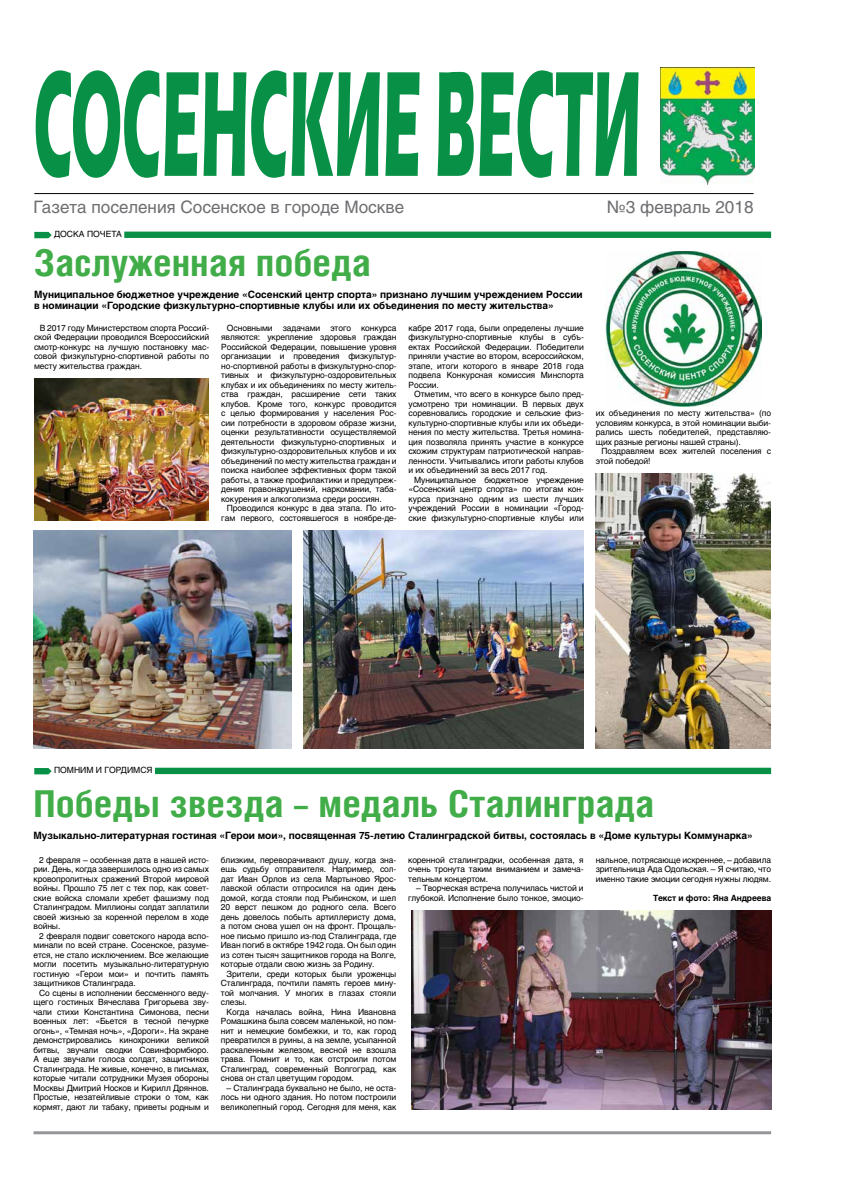
<style>
.page{position:relative;width:842px;height:1191px;background:#fff}
.page>*{position:absolute;margin:0;border:0;box-sizing:border-box;transform-origin:0 0}
.t1{font:147.9px "Eras Bold C";color:#089146;scale:.38 1}
.t2{font:700 37px "Helios Cond C";color:#41ad49;scale:1.08 1}
.t3{font:17px "Helios C";color:#6d6e71}
.t4{font:700 10px/11px "Helios C";color:#000}
.t5{font:8.5px/9.5px "Helios C";letter-spacing:-.01em;color:#000;text-align:justify}
.t6{font:700 8.5px "Helios C";letter-spacing:-.01em;color:#000}
</style>
<div class="page">
<hr style="left:34px;top:193px;width:720px;height:1px;background:#000">
<img style="left:660px;top:67px;width:94px;height:118px">
<hr style="left:34px;top:1131px;width:737px;height:3px;background:#939598">
<div style="left:124px;top:231px;width:647px;height:7px;background:#089146"></div>
<svg style="left:34px;top:232px;width:18px;height:6px"></svg>
<div style="left:155px;top:767px;width:616px;height:7px;background:#089146"></div>
<svg style="left:34px;top:768px;width:18px;height:6px"></svg>
<img style="left:605px;top:251px;width:157px;height:155px">
<img style="left:34px;top:530px;width:257px;height:218px">
<img style="left:304px;top:530px;width:280px;height:218px">
<img style="left:34px;top:378px;width:175px;height:142px">
<img style="left:411px;top:910px;width:360px;height:199px">
<img style="left:596px;top:473px;width:175px;height:275px">
<h1 class="t1" style="left:34px;top:35px;width:1600px">СОСЕНСКИЕ ВЕСТИ</h1>
<h3 class="t3" style="left:34px;top:196px;width:372px">Газета поселения Сосенское в городе Москве</h3>
<h3 class="t3" style="left:607px;top:196px;width:148px">№3 февраль 2018</h3>
<p class="t5" style="left:54px;top:229px;width:69px">ДОСКА ПОЧЕТА</p>
<h2 class="t2" style="left:34px;top:241px;width:313px">Заслуженная победа</h2>
<p class="t4" style="left:34px;top:289px;width:550px">Муниципальное бюджетное учреждение «Сосенский центр спорта» признано лучшим учреждением России в номинации «Городские физкультурно-спортивные клубы или их объединения по месту жительства»</p>
<p class="t5" style="left:34px;top:323px;width:177px;text-indent:6px">В 2017 году Министерством спорта Россий&shy;ской Федерации проводился Всероссийский смотр-конкурс на лучшую постановку мас&shy;совой физкультурно-спортивной работы по месту жительства граждан.</p>
<p class="t5" style="left:221px;top:323px;width:177px;text-indent:6px">Основными задачами этого конкурса являются: укрепление здоровья граждан Российской Федерации, повышение уровня организации и проведения физкультур&shy;но-спортивной работы в физкультурно-спор&shy;тивных и физкультурно-оздоровительных клубах и их объединениях по месту житель&shy;ства граждан, расширение сети таких клубов. Кроме того, конкурс проводится с целью формирования у населения Рос&shy;сии потребности в здоровом образе жизни, оценки результативности осуществляемой деятельности физкультурно-спортивных и физкультурно-оздоровительных клубов и их объединений по месту жительства граждан и поиска наиболее эффективных форм такой работы, а также профилактики и предупреж&shy;дения правонарушений, наркомании, таба&shy;кокурения и алкоголизма среди россиян.</p>
<p class="t5" style="left:221px;top:503px;width:177px;text-align:right">Проводился конкурс в два этапа. По ито&shy;гам первого, состоявшегося в ноябре-де-</p>
<p class="t5" style="left:409px;top:323px;width:177px">кабре 2017 года, были определены лучшие физкультурно-спортивные клубы в субъ&shy;ектах Российской Федерации. Победители приняли участие во втором, всероссийском, этапе, итоги которого в январе 2018 года подвела Конкурсная комиссия Минспорта России.</p>
<p class="t5" style="left:409px;top:389px;width:177px;text-indent:6px">Отметим, что всего в конкурсе было пред&shy;усмотрено три номинации. В первых двух соревновались городские и сельские физ&shy;культурно-спортивные клубы или их объеди&shy;нения по месту жительства. Третья номина&shy;ция позволяла принять участие в конкурсе схожим структурам патриотической направ&shy;ленности. Учитывались итоги работы клубов и их объединений за весь 2017 год.</p>
<p class="t5" style="left:409px;top:475px;width:177px;text-indent:6px">Муниципальное бюджетное учреждение «Сосенский центр спорта» по итогам кон&shy;курса признано одним из шести лучших учреждений России в номинации «Город&shy;ские физкультурно-спортивные клубы или</p>
<p class="t5" style="left:596px;top:408px;width:177px">их объединения по месту жительства» (по условиям конкурса, в этой номинации выби&shy;рались шесть победителей, представляю&shy;щих разные регионы нашей страны).</p>
<p class="t5" style="left:596px;top:446px;width:177px;text-indent:6px">Поздравляем всех жителей поселения с этой победой!</p>
<p class="t5" style="left:54px;top:765px;width:100px">ПОМНИМ И ГОРДИМСЯ</p>
<h2 class="t2" style="left:34px;top:781px;width:576px">Победы звезда – медаль Сталинграда</h2>
<p class="t4" style="left:34px;top:830px;width:721px">Музыкально-литературная гостиная «Герои мои», посвященная 75-летию Сталинградской битвы, состоялась в «Доме культуры Коммунарка»</p>
<p class="t5" style="left:34px;top:855px;width:177px;text-indent:6px">2 февраля – особенная дата в нашей исто&shy;рии. День, когда завершилось одно из самых кровопролитных сражений Второй мировой войны. Прошло 75 лет с тех пор, как совет&shy;ские войска сломали хребет фашизму под Сталинградом. Миллионы солдат заплатили своей жизнью за коренной перелом в ходе войны.</p>
<p class="t5" style="left:34px;top:931px;width:177px;text-indent:6px">2 февраля подвиг советского народа вспо&shy;минали по всей стране. Сосенское, разуме&shy;ется, не стало исключением. Все желающие могли посетить музыкально-литературную гостиную «Герои мои» и почтить память защитников Сталинграда.</p>
<p class="t5" style="left:34px;top:988px;width:177px;text-indent:6px">Со сцены в исполнении бессменного веду&shy;щего гостиных Вячеслава Григорьева зву&shy;чали стихи Константина Симонова, песни военных лет: «Бьется в тесной печурке огонь», «Темная ночь», «Дороги». На экране демонстрировались кинохроники великой битвы, звучали сводки Совинформбюро.<br>А еще звучали голоса солдат, защитников Сталинграда. Не живые, конечно, в письмах, которые читали сотрудники Музея обороны Москвы Дмитрий Носков и Кирилл Дряннов.<br>Простые, незатейливые строки о том, как кормят, дают ли табаку, приветы родным и</p>
<p class="t5" style="left:596px;top:855px;width:177px">нальное, потрясающе искреннее, – добавила зрительница Ада Одольская. – Я считаю, что именно такие эмоции сегодня нужны людям.</p>
<p class="t6" style="left:653px;top:893px;width:119px">Текст и фото: Яна Андреева</p>
<p class="t5" style="left:408px;top:855px;width:177px">коренной сталинградки, особенная дата, я очень тронута таким вниманием и замеча&shy;тельным концертом.</p>
<p class="t5" style="left:408px;top:883px;width:177px;text-align:right">– Творческая встреча получилась чистой и глубокой. Исполнение было тонкое, эмоцио-</p>
<p class="t5" style="left:221px;top:855px;width:177px">близким, переворачивают душу, когда зна&shy;ешь судьбу отправителя. Например, сол&shy;дат Иван Орлов из села Мартыново Ярос&shy;лавской области отпросился на один день домой, когда стояли под Рыбинском, и шел 20 верст пешком до родного села. Всего день довелось побыть артиллеристу дома, а потом снова ушел он на фронт. Прощаль&shy;ное письмо пришло из-под Сталинграда, где Иван погиб в октябре 1942 года. Он был один из сотен тысяч защитников города на Волге, которые отдали свою жизнь за Родину.</p>
<p class="t5" style="left:221px;top:969px;width:177px;text-indent:6px">Зрители, среди которых были уроженцы Сталинграда, почтили память героев мину&shy;той молчания. У многих в глазах стояли слезы.</p>
<p class="t5" style="left:221px;top:1007px;width:177px;text-indent:6px">Когда началась война, Нина Ивановна Ромашкина была совсем маленькой, но пом&shy;нит и немецкие бомбежки, и то, как город превратился в руины, а на земле, усыпанной раскаленным железом, весной не взошла трава. Помнит и то, как отстроили потом Сталинград, современный Волгоград, как снова он стал цветущим городом.</p>
<p class="t5" style="left:221px;top:1083px;width:177px;text-indent:6px">– Сталинграда буквально не было, не оста&shy;лось ни одного здания. Но потом построили великолепный город. Сегодня для меня, как</p>
</div>
